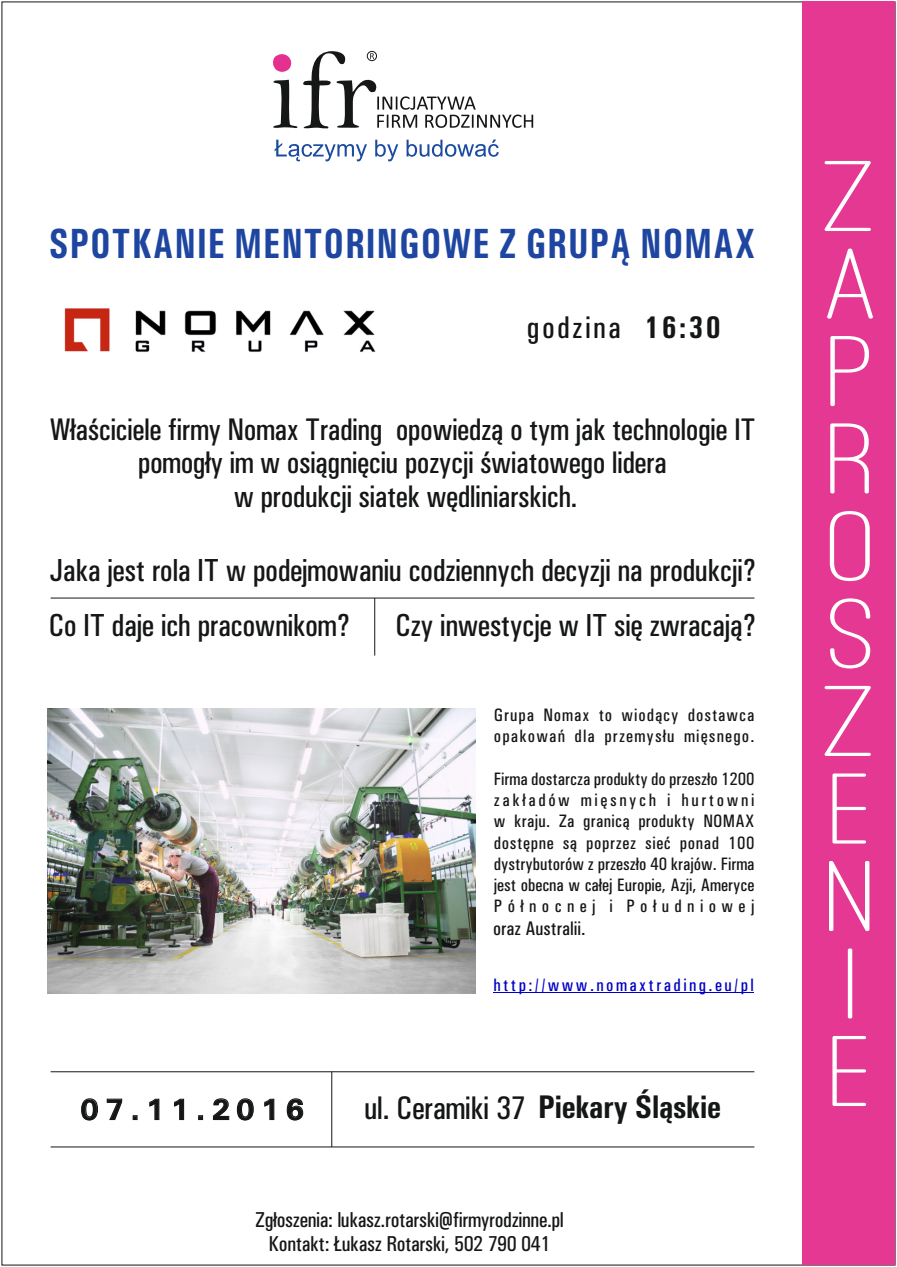
<style>
.page{position:relative;width:897px;height:1267px;background:#fff}
.page>*{position:absolute;margin:0;border:0;box-sizing:border-box;transform-origin:0 0}
.t1{font:500 103.95px/87.4px "Ostrich Sans Rounded";color:#fff;scale:1.34 1}
.t2{font:700 condensed 42.3px "Univers";letter-spacing:.03em;color:#1e46a1;scale:.88 1}
.t3{font:700 condensed 32.7px "Univers";letter-spacing:-.015em;color:#151616}
.t4{font:500 condensed 31.95px/55.1px "Univers";letter-spacing:-.015em;color:#151616}
.t5{font:500 condensed 31.5px "Univers";letter-spacing:.075em;color:#151616}
.t6{font:500 condensed 31.35px/33.3px "Univers";letter-spacing:-.015em;color:#151616;text-align:center}
.t7{font:700 29.55px "Univers";letter-spacing:.21em;color:#151616}
.t8{font:500 condensed 21.6px/23.7px "Univers";letter-spacing:-.015em;color:#151616;text-align:center}
.t9{font:500 condensed 19.65px "Univers";color:#151616}
.t10{font:500 condensed 18px/21.3px "Univers";letter-spacing:.055em;color:#151616}
.t11{font:500 condensed 18px "Univers";letter-spacing:.135em;color:#0000c4}
.s1{font-weight:700}
.s2{font-weight:500}
</style>
<div class="page">
<div style="left:802px;top:2px;width:93px;height:1263px;background:#e43893"></div>
<hr style="left:51px;top:1071px;width:703px;height:1px;background:#151616">
<hr style="left:51px;top:1146px;width:703px;height:1px;background:#151616">
<hr style="left:331px;top:1072px;width:1px;height:75px;background:#151616">
<img style="left:64px;top:308px;width:312px;height:44px">
<hr style="left:374px;top:598px;width:1px;height:57px;background:#151616">
<hr style="left:51px;top:597px;width:703px;height:1px;background:#151616">
<img style="left:48px;top:708px;width:427px;height:285px">
<hr style="left:493px;top:992px;width:261px;height:1px;background:#0000c4">
<svg style="left:273px;top:54px;width:19px;height:18px"></svg>
<svg style="left:273px;top:80px;width:24px;height:49px"></svg>
<svg style="left:303px;top:50px;width:230px;height:79px"></svg>
<div style="left:367px;top:51px;width:10px;height:10px;border:1px solid #151616;border-radius:50%"></div>
<svg style="left:274px;top:140px;width:225px;height:21px"></svg>
<h2 class="t2" style="left:49px;top:229px;width:805px">SPOTKANIE MENTORINGOWE Z GRUPĄ NOMAX</h2>
<h3 class="t5" style="left:527px;top:316px;width:195px">godzina <span class="s1">16:30</span></h3>
<h3 class="t6" style="left:49px;top:415px;width:707px">Właściciele firmy Nomax Trading opowiedzą o tym jak technologie IT pomogły im w osiągnięciu pozycji światowego lidera<br>w produkcji siatek wędliniarskich.</h3>
<h3 class="t4" style="left:48px;top:545px;width:709px">Jaka jest rola IT w podejmowaniu codziennych decyzji na produkcji?<br>Co IT daje ich pracownikom?</h3>
<h3 class="t4" style="left:395px;top:600px;width:362px">Czy inwestycje w IT się zwracają?</h3>
<p class="t10" style="left:494px;top:706px;width:262px">Grupa Nomax to wiodący dostawca opakowań dla przemysłu mięsnego.</p>
<p class="t10" style="left:494px;top:769px;width:262px;text-align:justify">Firma dostarcza produkty do przeszło 1200 zakładów mięsnych i hurtowni w kraju. Za granicą produkty NOMAX dostępne są poprzez sieć ponad 100 dystrybutorów z przeszło 40 krajów. Firma jest obecna w całej Europie, Azji, Ameryce Północnej i Południowej</p>
<p class="t9" style="left:493px;top:922px;width:94px">oraz Australii.</p>
<p class="t11" style="left:493px;top:978px;width:262px">http://www.nomaxtrading.eu/pl</p>
<h3 class="t7" style="left:80px;top:1099px;width:225px">07.11.2016</h3>
<h3 class="t3" style="left:364px;top:1095px;width:358px"><span class="s2">ul. Ceramiki 37</span> Piekary Śląskie</h3>
<p class="t8" style="left:255px;top:1209px;width:310px">Zgłoszenia: lukasz.rotarski@firmyrodzinne.pl<br>Kontakt: Łukasz Rotarski, 502 790 041</p>
<h1 class="t1" style="left:824px;top:161px;width:44px">Z<br>A<br>P<br>R<br>O<br>S<br>Z<br>E<br>N<br>I<br>E</h1>
</div>
